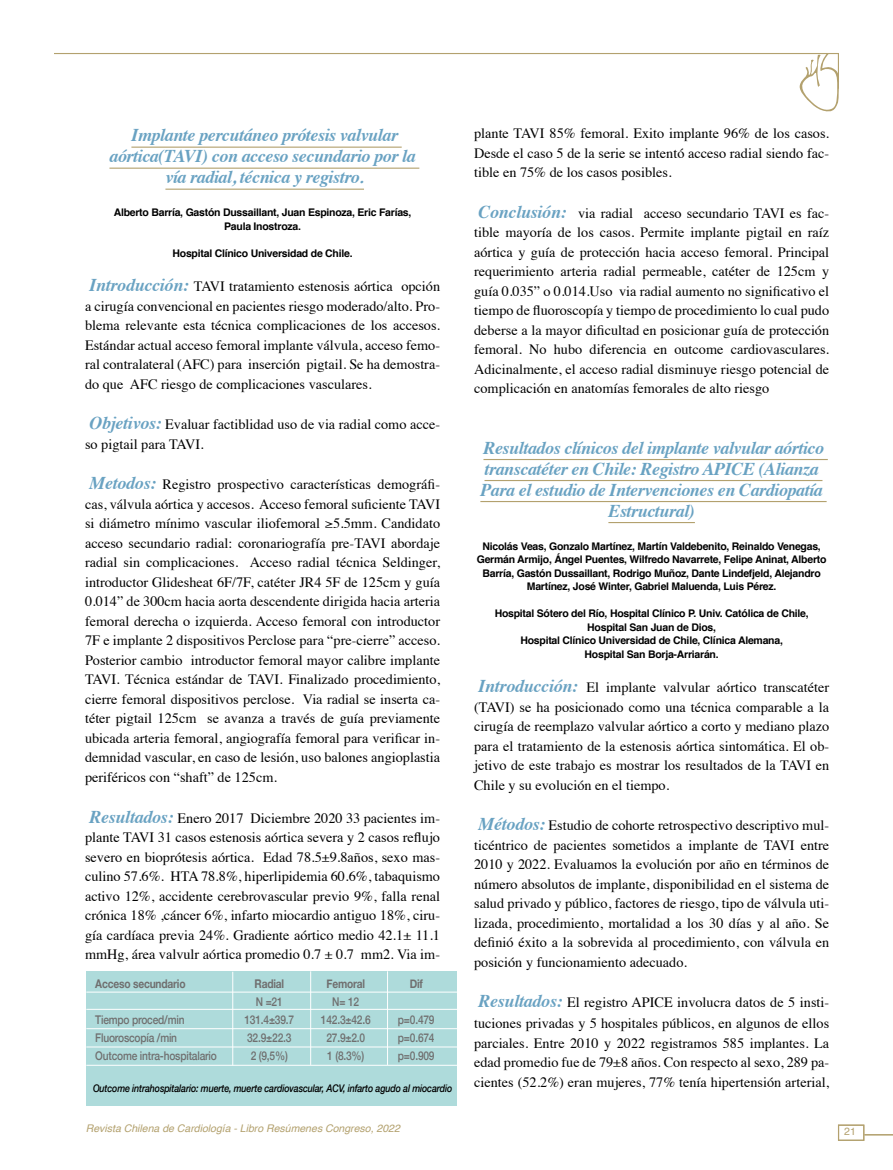
<style>
.page{position:relative;width:893px;height:1170px;background:#fff}
.page>*{position:absolute;margin:0;border:0;box-sizing:border-box;transform-origin:0 0}
.t1{font:italic 700 18px/21px "Times";letter-spacing:-.025em;color:#69a2c2;text-align:center}
.t2{font:14.25px/19.5px "Times";color:#000;text-align:justify}
.t3{font:500 12px "Helvetica Neue";letter-spacing:-.02em;color:#706f6f;scale:.85 1}
.t4{font:700 12px "Helvetica Neue";letter-spacing:-.02em;color:#706f6f;scale:.85 1}
.t5{font:700 10.5px/13.5px "Helvetica";letter-spacing:-.025em;color:#000;text-align:center}
.t6{font:italic 500 10.5px "Helvetica Neue";letter-spacing:-.02em;color:#000;scale:.85 1}
.t7{font:italic 10.5px "Helvetica";color:#b3a16e}
.t8{font:10.5px "Helvetica";color:#b3a16e}
.s1{font-weight:700;font-style:italic;font-size:18px;color:#69a2c2}
</style>
<div class="page">
<svg style="left:54px;top:53px;width:785px;height:59px"></svg>
<svg style="left:864px;top:1134px;width:29px;height:1px"></svg>
<div style="left:838px;top:1124px;width:26px;height:16px;border:1px solid #b3a16e"></div>
<hr style="left:131px;top:146px;width:271px;height:2px;background:#b3a16e">
<hr style="left:109px;top:167px;width:310px;height:2px;background:#b3a16e">
<hr style="left:165px;top:188px;width:199px;height:2px;background:#b3a16e">
<hr style="left:483px;top:459px;width:345px;height:1px;background:#b3a16e">
<hr style="left:484px;top:480px;width:338px;height:1px;background:#b3a16e">
<hr style="left:480px;top:501px;width:347px;height:1px;background:#b3a16e">
<hr style="left:608px;top:522px;width:87px;height:1px;background:#b3a16e">
<div style="left:86px;top:971px;width:371px;height:135px;background:#aedbdb"></div>
<hr style="left:232px;top:971px;width:1px;height:94px;background:#fff">
<hr style="left:310px;top:971px;width:1px;height:93px;background:#fff">
<hr style="left:387px;top:971px;width:1px;height:93px;background:#fff">
<hr style="left:86px;top:991px;width:371px;height:1px;background:#fff">
<hr style="left:86px;top:1008px;width:371px;height:1px;background:#fff">
<hr style="left:86px;top:1028px;width:371px;height:1px;background:#fff">
<hr style="left:86px;top:1046px;width:371px;height:1px;background:#fff">
<hr style="left:86px;top:1064px;width:371px;height:1px;background:#fff">
<p class="t1" style="left:109px;top:123px;width:308px">Implante percutáneo prótesis valvular aórtica(TAVI) con acceso secundario por la vía radial, técnica y registro.</p>
<p class="t5" style="left:114px;top:206px;width:299px">Alberto Barría, Gastón Dussaillant, Juan Espinoza, Eric Farías,<br>Paula Inostroza.</p>
<p class="t5" style="left:173px;top:246px;width:182px">Hospital Clínico Universidad de Chile.</p>
<p class="t2" style="left:85px;top:275px;width:357px;text-indent:4px"><span class="s1">Introducción:</span> TAVI tratamiento estenosis aórtica opción a cirugía convencional en pacientes riesgo moderado/alto. Pro&shy;blema relevante esta técnica complicaciones de los accesos.<br>Estándar actual acceso femoral implante válvula, acceso femo&shy;ral contralateral (AFC) para inserción pigtail. Se ha demostra&shy;do que AFC riesgo de complicaciones vasculares.</p>
<p class="t2" style="left:85px;top:413px;width:357px;text-indent:4px"><span class="s1">Objetivos:</span> Evaluar factiblidad uso de via radial como acce&shy;so pigtail para TAVI.</p>
<p class="t2" style="left:85px;top:473px;width:357px;text-indent:4px"><span class="s1">Metodos:</span> Registro prospectivo características demográfi&shy;cas, válvula aórtica y accesos. Acceso femoral suficiente TAVI si diámetro mínimo vascular iliofemoral ≥5.5mm. Candidato acceso secundario radial: coronariografía pre-TAVI abordaje radial sin complicaciones. Acceso radial técnica Seldinger, introductor Glidesheat 6F/7F, catéter JR4 5F de 125cm y guía 0.014” de 300cm hacia aorta descendente dirigida hacia arteria femoral derecha o izquierda. Acceso femoral con introductor 7F e implante 2 dispositivos Perclose para “pre-cierre” acceso.<br>Posterior cambio introductor femoral mayor calibre implante TAVI. Técnica estándar de TAVI. Finalizado procedimiento, cierre femoral dispositivos perclose. Via radial se inserta ca&shy;téter pigtail 125cm se avanza a través de guía previamente ubicada arteria femoral, angiografía femoral para verificar in&shy;demnidad vascular, en caso de lesión, uso balones angioplastia periféricos con “shaft” de 125cm.</p>
<p class="t2" style="left:85px;top:806px;width:357px;text-align:center"><span class="s1">Resultados:</span> Enero 2017 Diciembre 2020 33 pacientes im&shy;plante TAVI 31 casos estenosis aórtica severa y 2 casos reflujo severo en bioprótesis aórtica. Edad 78.5±9.8años, sexo mas&shy;culino 57.6%. HTA 78.8%, hiperlipidemia 60.6%, tabaquismo activo 12%, accidente cerebrovascular previo 9%, falla renal crónica 18% ,cáncer 6%, infarto miocardio antiguo 18%, ciru&shy;gía cardíaca previa 24%. Gradiente aórtico medio 42.1± 11.1 mmHg, área valvulr aórtica promedio 0.7 ± 0.7 mm2. Via im-</p>
<p class="t4" style="left:95px;top:973px;width:108px">Acceso secundario</p>
<p class="t4" style="left:255px;top:973px;width:36px">Radial</p>
<p class="t4" style="left:326px;top:973px;width:47px">Femoral</p>
<p class="t4" style="left:410px;top:973px;width:17px">Dif</p>
<p class="t3" style="left:256px;top:991px;width:33px">N =21</p>
<p class="t3" style="left:332px;top:991px;width:33px">N= 12</p>
<p class="t3" style="left:95px;top:1009px;width:107px">Tiempo proced/min</p>
<p class="t3" style="left:244px;top:1009px;width:60px">131.4±39.7</p>
<p class="t3" style="left:321px;top:1009px;width:60px">142.3±42.6</p>
<p class="t3" style="left:398px;top:1009px;width:45px">p=0.479</p>
<p class="t3" style="left:95px;top:1027px;width:98px">Fluoroscopía /min</p>
<p class="t3" style="left:247px;top:1027px;width:54px">32.9±22.3</p>
<p class="t3" style="left:326px;top:1027px;width:47px">27.9±2.0</p>
<p class="t3" style="left:398px;top:1027px;width:45px">p=0.674</p>
<p class="t3" style="left:95px;top:1045px;width:145px">Outcome intra-hospitalario</p>
<p class="t3" style="left:251px;top:1045px;width:45px">2 (9,5%)</p>
<p class="t3" style="left:327px;top:1045px;width:45px">1 (8.3%)</p>
<p class="t3" style="left:398px;top:1045px;width:45px">p=0.909</p>
<p class="t6" style="left:93px;top:1078px;width:424px">Outcome intrahospitalario: muerte, muerte cardiovascular, ACV, infarto agudo al miocardio</p>
<p class="t2" style="left:474px;top:122px;width:357px">plante TAVI 85% femoral. Exito implante 96% de los casos.<br>Desde el caso 5 de la serie se intentó acceso radial siendo fac&shy;tible en 75% de los casos posibles.</p>
<p class="t2" style="left:474px;top:202px;width:357px;text-indent:4px"><span class="s1">Conclusión:</span> via radial acceso secundario TAVI es fac&shy;tible mayoría de los casos. Permite implante pigtail en raíz aórtica y guía de protección hacia acceso femoral. Principal requerimiento arteria radial permeable, catéter de 125cm y guía 0.035” o 0.014.Uso via radial aumento no significativo el tiempo de fluoroscopía y tiempo de procedimiento lo cual pudo deberse a la mayor dificultad en posicionar guía de protección femoral. No hubo diferencia en outcome cardiovasculares.<br>Adicinalmente, el acceso radial disminuye riesgo potencial de complicación en anatomías femorales de alto riesgo</p>
<p class="t1" style="left:480px;top:435px;width:345px">Resultados clínicos del implante valvular aórtico transcatéter en Chile: Registro APICE (Alianza Para el estudio de Intervenciones en Cardiopatía Estructural)</p>
<p class="t5" style="left:477px;top:539px;width:351px">Nicolás Veas, Gonzalo Martínez, Martín Valdebenito, Reinaldo Venegas, Germán Armijo, Ángel Puentes, Wilfredo Navarrete, Felipe Aninat, Alberto Barría, Gastón Dussaillant, Rodrigo Muñoz, Dante Lindefjeld, Alejandro Martínez, José Winter, Gabriel Maluenda, Luis Pérez.</p>
<p class="t5" style="left:495px;top:606px;width:316px">Hospital Sótero del Río, Hospital Clínico P. Univ. Católica de Chile, Hospital San Juan de Dios,<br>Hospital Clínico Universidad de Chile, Clínica Alemana,<br>Hospital San Borja-Arriarán.</p>
<p class="t2" style="left:474px;top:676px;width:357px;text-indent:4px"><span class="s1">Introducción:</span> El implante valvular aórtico transcatéter (TAVI) se ha posicionado como una técnica comparable a la cirugía de reemplazo valvular aórtico a corto y mediano plazo para el tratamiento de la estenosis aórtica sintomática. El ob&shy;jetivo de este trabajo es mostrar los resultados de la TAVI en Chile y su evolución en el tiempo.</p>
<p class="t2" style="left:474px;top:814px;width:357px;text-indent:4px"><span class="s1">Métodos:</span> Estudio de cohorte retrospectivo descriptivo mul&shy;ticéntrico de pacientes sometidos a implante de TAVI entre 2010 y 2022. Evaluamos la evolución por año en términos de número absolutos de implante, disponibilidad en el sistema de salud privado y público, factores de riesgo, tipo de válvula uti&shy;lizada, procedimiento, mortalidad a los 30 días y al año. Se definió éxito a la sobrevida al procedimiento, con válvula en posición y funcionamiento adecuado.</p>
<p class="t2" style="left:474px;top:990px;width:357px;line-height:21px;text-align:center"><span class="s1">Resultados:</span> El registro APICE involucra datos de 5 insti&shy;tuciones privadas y 5 hospitales públicos, en algunos de ellos</p>
<p class="t2" style="left:474px;top:1031px;width:357px">parciales. Entre 2010 y 2022 registramos 585 implantes. La edad promedio fue de 79±8 años. Con respecto al sexo, 289 pa&shy;cientes (52.2%) eran mujeres, 77% tenía hipertensión arterial,</p>
<p class="t7" style="left:86px;top:1120px;width:315px">Revista Chilena de Cardiología - Libro Resúmenes Congreso, 2022</p>
<p class="t8" style="left:844px;top:1123px;width:13px">21</p>
</div>
